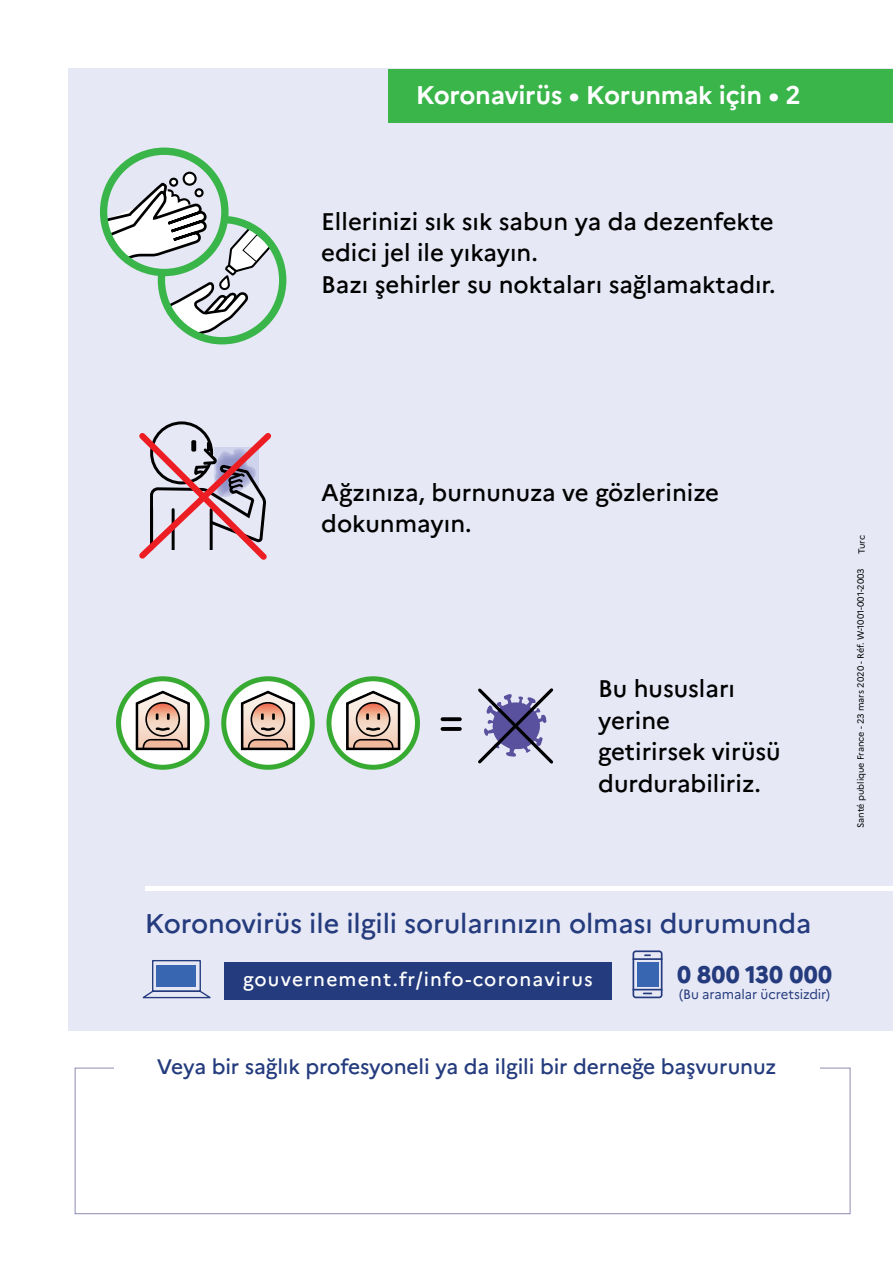
<style>
.page{position:relative;width:893px;height:1263px;background:#fff}
.page>*{position:absolute;margin:0;border:0;box-sizing:border-box;transform-origin:0 0}
.t1{font:500 27px "Marianne";letter-spacing:-.005em;color:#243b7d}
.t2{font:700 25.5px "Marianne";letter-spacing:-.01em;color:#fff}
.t3{font:500 24px/31.5px "Marianne";color:#000}
.t4{font:800 24px "Marianne";letter-spacing:.015em;color:#243b7d}
.t5{font:500 21px "Marianne";letter-spacing:-.005em;color:#243b7d}
.t6{font:500 19.2px "Marianne";letter-spacing:.06em;color:#fff}
.t7{font:13.5px "Marianne";letter-spacing:-.01em;color:#243b7d}
.t8{font:9px "Marianne";color:#000}
</style>
<div class="page">
<div style="left:68px;top:68px;width:825px;height:962px;background:#e6e8f5"></div>
<svg style="left:104px;top:151px;width:121px;height:121px"></svg>
<div style="left:184px;top:173px;width:12px;height:12px;background:#fff;border-radius:50%"></div>
<div style="left:183px;top:172px;width:14px;height:14px;border:2px solid #000;border-radius:50%"></div>
<div style="left:169px;top:178px;width:9px;height:9px;border:2px solid #000;border-radius:50%"></div>
<svg style="left:104px;top:181px;width:178px;height:160px"></svg>
<div style="left:100px;top:148px;width:129px;height:128px;border:7px solid #39b54a;border-radius:50%"></div>
<div style="left:150px;top:421px;width:63px;height:63px;border:3px solid #000;border-radius:50%"></div>
<svg style="left:139px;top:427px;width:132px;height:133px"></svg>
<svg style="left:442px;top:717px;width:18px;height:4px"></svg>
<svg style="left:442px;top:727px;width:18px;height:4px"></svg>
<svg style="left:478px;top:688px;width:76px;height:76px"></svg>
<svg style="left:119px;top:679px;width:88px;height:88px;background:#dbefda"></svg>
<div style="left:116px;top:676px;width:94px;height:94px;border:5px solid #37aa32;border-radius:50%"></div>
<svg style="left:134px;top:689px;width:57px;height:81px;background:#bdb5a5"></svg>
<svg style="left:224px;top:679px;width:88px;height:88px;background:#dcf0db"></svg>
<div style="left:221px;top:676px;width:94px;height:94px;border:5px solid #37aa32;border-radius:50%"></div>
<svg style="left:240px;top:689px;width:56px;height:81px;background:#bdb4a4"></svg>
<svg style="left:329px;top:679px;width:88px;height:88px;background:#dbefda"></svg>
<div style="left:326px;top:676px;width:94px;height:94px;border:5px solid #37aa32;border-radius:50%"></div>
<svg style="left:345px;top:689px;width:57px;height:81px;background:#bdb5a5"></svg>
<hr style="left:145px;top:887px;width:748px;height:4px;background:#fff">
<div style="left:388px;top:69px;width:505px;height:54px;background:#39b54a"></div>
<svg style="left:142px;top:960px;width:69px;height:39px"></svg>
<div style="left:157px;top:965px;width:39px;height:22px;background:#3866b0"></div>
<hr style="left:633px;top:958px;width:29px;height:2px;background:#243b7d">
<div style="left:632px;top:950px;width:30px;height:48px;border:2px solid #243b7d;border-radius:3px"></div>
<svg style="left:633px;top:989px;width:29px;height:5px"></svg>
<div style="left:637px;top:962px;width:21px;height:25px;background:#3866b0"></div>
<div style="left:224px;top:962px;width:388px;height:37px;background:#243b7d"></div>
<p class="t2" style="left:416px;top:80px;width:387px">Koronavirüs • Korunmak için • 2</p>
<p class="t3" style="left:321px;top:205px;width:456px">Ellerinizi sık sık sabun ya da dezenfekte edici jel ile yıkayın.<br>Bazı şehirler su noktaları sağlamaktadır.</p>
<p class="t3" style="left:321px;top:476px;width:399px">Ağzınıza, burnunuza ve gözlerinize dokunmayın.</p>
<p class="t3" style="left:598px;top:673px;width:184px">Bu hususları yerine getirirsek virüsü durdurabiliriz.</p>
<p class="t8" style="left:856px;top:554px;width:20px;rotate:-90deg">Turc</p>
<p class="t8" style="left:855px;top:828px;width:261px;rotate:-90deg">Santé publique France - 23 mars 2020 - Réf. W-1001-001-2003</p>
<p class="t1" style="left:145px;top:907px;width:668px">Koronovirüs ile ilgili sorularınızın olması durumunda</p>
<p class="t6" style="left:243px;top:967px;width:351px">gouvernement.fr/info-coronavirus</p>
<p class="t4" style="left:677px;top:959px;width:157px">0 800 130 000</p>
<p class="t7" style="left:679px;top:986px;width:152px">(Bu aramalar ücretsizdir)</p>
<p class="t5" style="left:157px;top:1053px;width:621px">Veya bir sağlık profesyoneli ya da ilgili bir derneğe başvurunuz</p>
</div>
